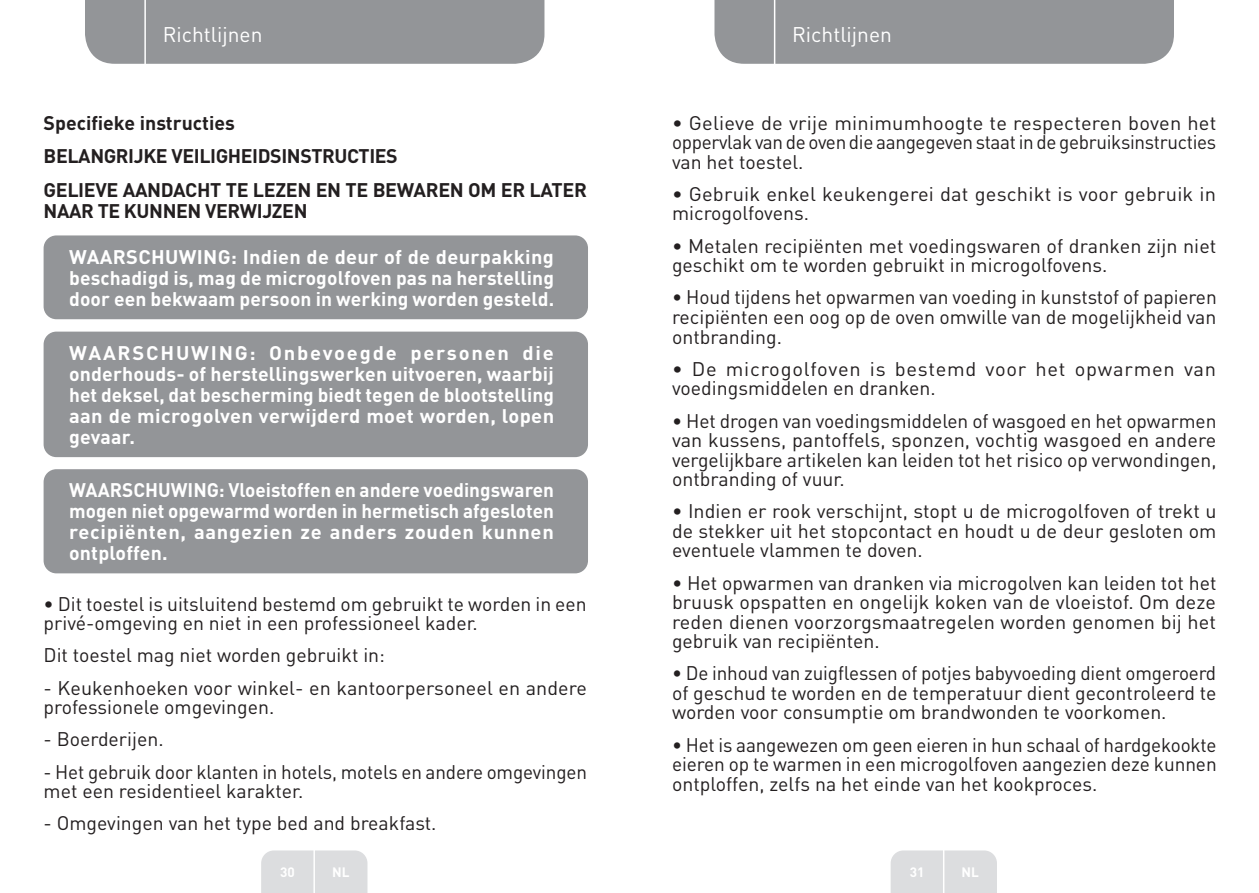
<style>
.page{position:relative;width:1259px;height:893px;background:#fff}
.page>*{position:absolute;margin:0;border:0;box-sizing:border-box;transform-origin:0 0}
.t1{font:21px "DIN Pro";color:#fff}
.Large_Text__3_2_mm{font:19.5px/19.5px "DIN Pro";color:#231f20;text-align:justify}
.Large_Text__3_2_mm-2{font:700 19.5px/21px "DIN Pro";letter-spacing:.01em;color:#fff;text-align:justify}
.Large_Text__3_2_mm-3{font:700 19.5px/21px "DIN Pro";letter-spacing:-.02em;color:#231f20}
.Large_Text__3_2_mm-4{font:19.5px/19.5px "DIN Pro";letter-spacing:.03em;color:#231f20}
.Large_Text__3_2_mm-5{font:700 19.5px "DIN Pro";color:#231f20}
.t2{font:700 13.5px "DIN Pro";color:#fff}
</style>
<div class="page">
<div style="left:85px;top:0;width:459px;height:64px;background:#939598"></div>
<div style="left:714px;top:0;width:460px;height:64px;background:#939598"></div>
<div style="left:261px;top:850px;width:106px;height:43px;background:#dcdddf"></div>
<div style="left:890px;top:850px;width:107px;height:43px;background:#dcdddf"></div>
<hr style="left:313px;top:833px;width:2px;height:60px;background:#fff">
<hr style="left:943px;top:833px;width:1px;height:60px;background:#fff">
<hr style="left:144px;top:0;width:2px;height:66px;background:#fff">
<hr style="left:774px;top:0;width:1px;height:66px;background:#fff">
<div style="left:44px;top:235px;width:544px;height:84px;background:#939598;border-radius:13px"></div>
<div style="left:44px;top:332px;width:544px;height:125px;background:#939598;border-radius:13px"></div>
<div style="left:44px;top:469px;width:544px;height:104px;background:#939598;border-radius:13px"></div>
<p class="t1" style="left:163px;top:20px;width:101px">Richtlijnen</p>
<p class="t1" style="left:792px;top:20px;width:101px">Richtlijnen</p>
<p class="Large_Text__3_2_mm-5" style="left:44px;top:109px;width:193px">Specifieke instructies</p>
<p class="Large_Text__3_2_mm-3" style="left:44px;top:145px;width:356px">BELANGRIJKE VEILIGHEIDSINSTRUCTIES</p>
<p class="Large_Text__3_2_mm-3" style="left:44px;top:179px;width:545px">GELIEVE AANDACHT TE LEZEN EN TE BEWAREN OM ER LATER<br>NAAR TE KUNNEN VERWIJZEN</p>
<p class="Large_Text__3_2_mm-2" style="left:69px;top:245px;width:486px">WAARSCHUWING: Indien de deur of de deurpakking beschadigd is, mag de microgolfoven pas na herstelling door een bekwaam persoon in werking worden gesteld.</p>
<p class="Large_Text__3_2_mm-2" style="left:69px;top:341px;width:486px">WAARSCHUWING: Onbevoegde personen die onderhouds- of herstellingswerken uitvoeren, waarbij het deksel, dat bescherming biedt tegen de blootstelling aan de microgolven verwijderd moet worden, lopen gevaar.</p>
<p class="Large_Text__3_2_mm-2" style="left:69px;top:479px;width:486px">WAARSCHUWING: Vloeistoffen en andere voedingswaren mogen niet opgewarmd worden in hermetisch afgesloten recipiënten, aangezien ze anders zouden kunnen ontploffen.</p>
<p class="Large_Text__3_2_mm" style="left:44px;top:593px;width:544px">• Dit toestel is uitsluitend bestemd om gebruikt te worden in een privé-omgeving en niet in een professioneel kader.</p>
<p class="Large_Text__3_2_mm" style="left:44px;top:645px;width:343px">Dit toestel mag niet worden gebruikt in:</p>
<p class="Large_Text__3_2_mm" style="left:44px;top:677px;width:545px">- Keukenhoeken voor winkel- en kantoorpersoneel en andere professionele omgevingen.</p>
<p class="Large_Text__3_2_mm" style="left:44px;top:729px;width:122px">- Boerderijen.</p>
<p class="Large_Text__3_2_mm" style="left:44px;top:761px;width:545px">- Het gebruik door klanten in hotels, motels en andere omgevingen met een residentieel karakter.</p>
<p class="Large_Text__3_2_mm" style="left:44px;top:813px;width:394px">- Omgevingen van het type bed and breakfast.</p>
<p class="Large_Text__3_2_mm" style="left:672px;top:112px;width:546px">• Gelieve de vrije minimumhoogte te respecteren boven het oppervlak van de oven die aangegeven staat in de gebruiksinstructies van het toestel.</p>
<p class="Large_Text__3_2_mm" style="left:672px;top:183px;width:545px">• Gebruik enkel keukengerei dat geschikt is voor gebruik in microgolfovens.</p>
<p class="Large_Text__3_2_mm" style="left:672px;top:235px;width:546px">• Metalen recipiënten met voedingswaren of dranken zijn niet geschikt om te worden gebruikt in microgolfovens.</p>
<p class="Large_Text__3_2_mm" style="left:672px;top:287px;width:546px">• Houd tijdens het opwarmen van voeding in kunststof of papieren recipiënten een oog op de oven omwille van de mogelijkheid van ontbranding.</p>
<p class="Large_Text__3_2_mm-4" style="left:672px;top:358px;width:545px">• De microgolfoven is bestemd voor het opwarmen van voedingsmiddelen en dranken.</p>
<p class="Large_Text__3_2_mm" style="left:672px;top:410px;width:546px">• Het drogen van voedingsmiddelen of wasgoed en het opwarmen van kussens, pantoffels, sponzen, vochtig wasgoed en andere vergelijkbare artikelen kan leiden tot het risico op verwondingen, ontbranding of vuur.</p>
<p class="Large_Text__3_2_mm" style="left:672px;top:501px;width:546px">• Indien er rook verschijnt, stopt u de microgolfoven of trekt u de stekker uit het stopcontact en houdt u de deur gesloten om eventuele vlammen te doven.</p>
<p class="Large_Text__3_2_mm" style="left:672px;top:572px;width:546px">• Het opwarmen van dranken via microgolven kan leiden tot het bruusk opspatten en ongelijk koken van de vloeistof. Om deze reden dienen voorzorgsmaatregelen worden genomen bij het gebruik van recipiënten.</p>
<p class="Large_Text__3_2_mm" style="left:672px;top:663px;width:546px">• De inhoud van zuigflessen of potjes babyvoeding dient omgeroerd of geschud te worden en de temperatuur dient gecontroleerd te worden voor consumptie om brandwonden te voorkomen.</p>
<p class="Large_Text__3_2_mm" style="left:672px;top:734px;width:546px">• Het is aangewezen om geen eieren in hun schaal of hardgekookte eieren op te warmen in een microgolfoven aangezien deze kunnen ontploffen, zelfs na het einde van het kookproces.</p>
<p class="t2" style="left:280px;top:863px;width:16px">30</p>
<p class="t2" style="left:332px;top:863px;width:19px">NL</p>
<p class="t2" style="left:909px;top:863px;width:16px">31</p>
<p class="t2" style="left:961px;top:863px;width:19px">NL</p>
</div>
